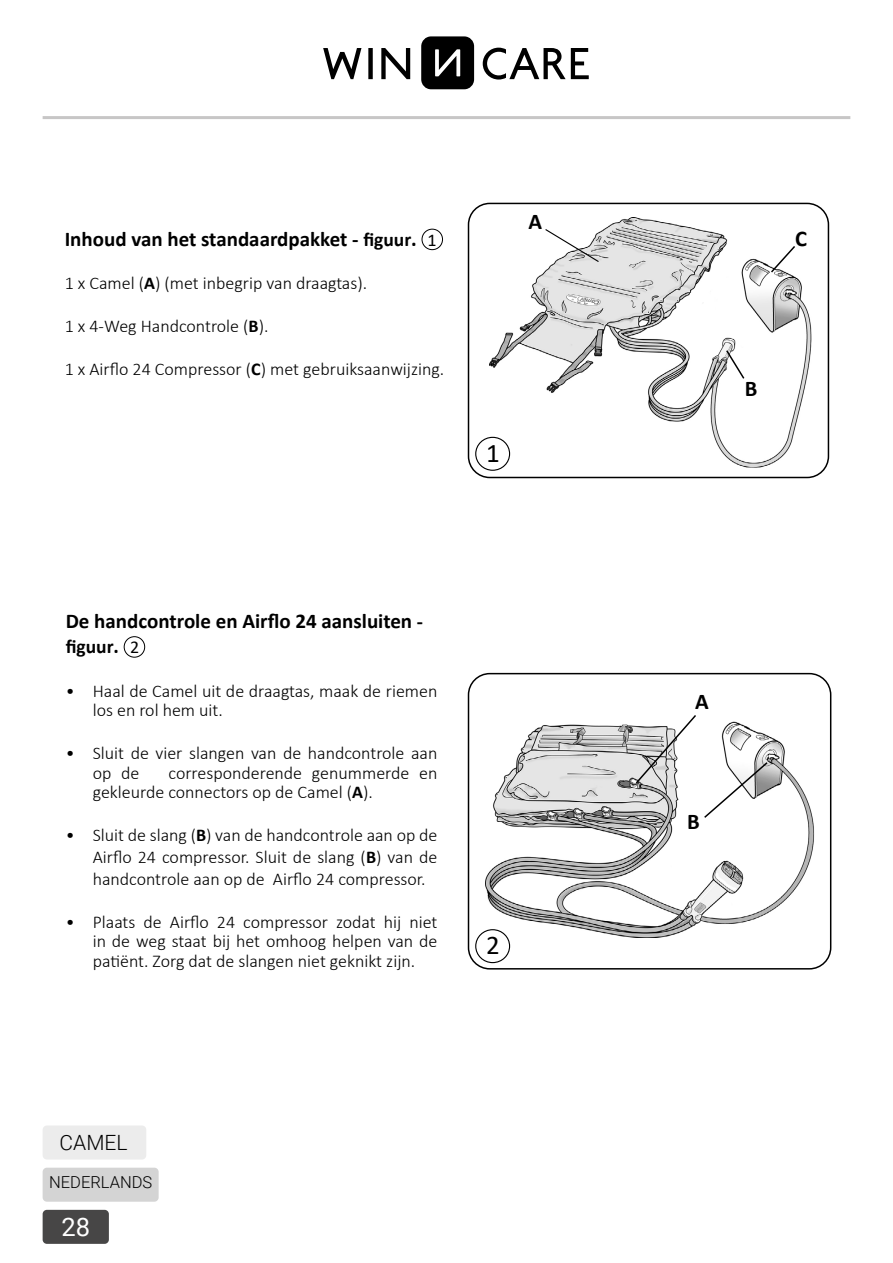
<style>
.page{position:relative;width:893px;height:1263px;background:#fff}
.page>*{position:absolute;margin:0;border:0;box-sizing:border-box;transform-origin:0 0}
.t1{font:27px "Calibri";color:#000}
.t2{font:25.5px "Roboto";color:#fff}
.t3{font:700 22.5px "Calibri";color:#000}
.t4{font:700 21px "Calibri";color:#000}
.t5{font:300 21px "Roboto";color:#000}
.t6{font:700 19.5px "Calibri";color:#000}
.t7{font:300 18px/19.5px "Calibri";color:#000}
.t8{font:300 16.5px "Roboto";color:#000}
.s1{font-size:19.5px}
.s2{font-weight:400;font-size:18px}
.s3{font-weight:700}
.s4{font-size:20.25px}
</style>
<div class="page">
<div style="left:421px;top:36px;width:53px;height:53px;background:#000;border-radius:10px"></div>
<svg style="left:435px;top:49px;width:25px;height:27px"></svg>
<svg style="left:483px;top:48px;width:106px;height:32px"></svg>
<svg style="left:381px;top:48px;width:29px;height:31px"></svg>
<svg style="left:368px;top:48px;width:5px;height:31px"></svg>
<svg style="left:323px;top:48px;width:38px;height:31px"></svg>
<hr style="left:43px;top:116px;width:807px;height:3px;background:#c7c6c6">
<div style="left:43px;top:1210px;width:66px;height:34px;background:#474646;border-radius:4px"></div>
<div style="left:43px;top:1168px;width:116px;height:34px;background:#d4d4d4;border-radius:4px"></div>
<div style="left:43px;top:1125px;width:103px;height:34px;background:#ececec;border-radius:4px"></div>
<div style="left:468px;top:673px;width:363px;height:296px;border:2px solid #000;border-radius:21px"></div>
<div style="left:468px;top:203px;width:361px;height:275px;border:2px solid #000;border-radius:21px"></div>
<img style="left:485px;top:724px;width:330px;height:213px">
<svg style="left:634px;top:715px;width:135px;height:104px"></svg>
<div style="left:124px;top:636px;width:21px;height:21px;border:1px solid #000;border-radius:50%"></div>
<img style="left:489px;top:217px;width:323px;height:254px">
<svg style="left:544px;top:228px;width:56px;height:35px"></svg>
<svg style="left:769px;top:244px;width:28px;height:30px"></svg>
<svg style="left:725px;top:349px;width:21px;height:31px"></svg>
<div style="left:422px;top:229px;width:21px;height:21px;border:1px solid #000;border-radius:50%"></div>
<div style="left:475px;top:929px;width:35px;height:34px;border:1px solid #000;border-radius:50%"></div>
<div style="left:475px;top:437px;width:35px;height:34px;border:1px solid #000;border-radius:50%"></div>
<p class="t4" style="left:65px;top:224px;width:373px">Inhoud van het standaardpakket - <span class="s1">figuur</span>. <span class="s2">1</span></p>
<p class="t7" style="left:65px;top:273px;width:304px">1 x Camel (<span class="s3">A</span>) (met inbegrip van draagtas).</p>
<p class="t7" style="left:65px;top:316px;width:205px">1 x 4-Weg Handcontrole (<span class="s3">B</span>).</p>
<p class="t7" style="left:65px;top:359px;width:381px">1 x Airflo 24 Compressor (<span class="s3">C</span>) met gebruiksaanwijzing.</p>
<p class="t3" style="left:529px;top:206px;width:15px">A</p>
<h1 class="t1" style="left:486px;top:434px;width:15px">1</h1>
<p class="t4" style="left:66px;top:606px;width:359px">De handcontrole en Airflo 24 aansluiten <span class="s4">-</span></p>
<p class="t6" style="left:66px;top:633px;width:75px">figuur<span class="s4">.</span> <span class="s2">2</span></p>
<p class="t7" style="left:93px;top:681px;width:346px;text-indent:-27px">• Haal de Camel uit de draagtas, maak de riemen los en rol hem uit.</p>
<p class="t7" style="left:93px;top:743px;width:346px;text-indent:-27px">• Sluit de vier slangen van de handcontrole aan op de</p>
<p class="t7" style="left:93px;top:763px;width:346px;text-indent:76px">corresponderende genummerde en gekleurde connectors op de Camel (<span class="s3">A</span>).</p>
<p class="t7" style="left:93px;top:824px;width:346px;line-height:21.6px;text-align:justify;text-indent:-27px">• Sluit de slang (<span class="s3">B</span>) van de handcontrole aan op de Airflo 24 compressor. Sluit de slang (<span class="s3">B</span>) van de handcontrole aan op de Airflo 24 compressor.</p>
<p class="t7" style="left:93px;top:912px;width:346px;text-align:justify;text-indent:-27px">• Plaats de Airflo 24 compressor zodat hij niet in de weg staat bij het omhoog helpen van de patiënt. Zorg dat de slangen niet geknikt zijn.</p>
<h1 class="t1" style="left:486px;top:927px;width:15px">2</h1>
<p class="t5" style="left:60px;top:1127px;width:69px">CAMEL</p>
<p class="t8" style="left:49px;top:1171px;width:105px">NEDERLANDS</p>
<h2 class="t2" style="left:61px;top:1209px;width:30px">28</h2>
<p class="t3" style="left:795px;top:223px;width:13px">C</p>
<p class="t3" style="left:745px;top:373px;width:14px">B</p>
<p class="t3" style="left:695px;top:686px;width:15px">A</p>
<p class="t3" style="left:687px;top:806px;width:14px">B</p>
</div>
